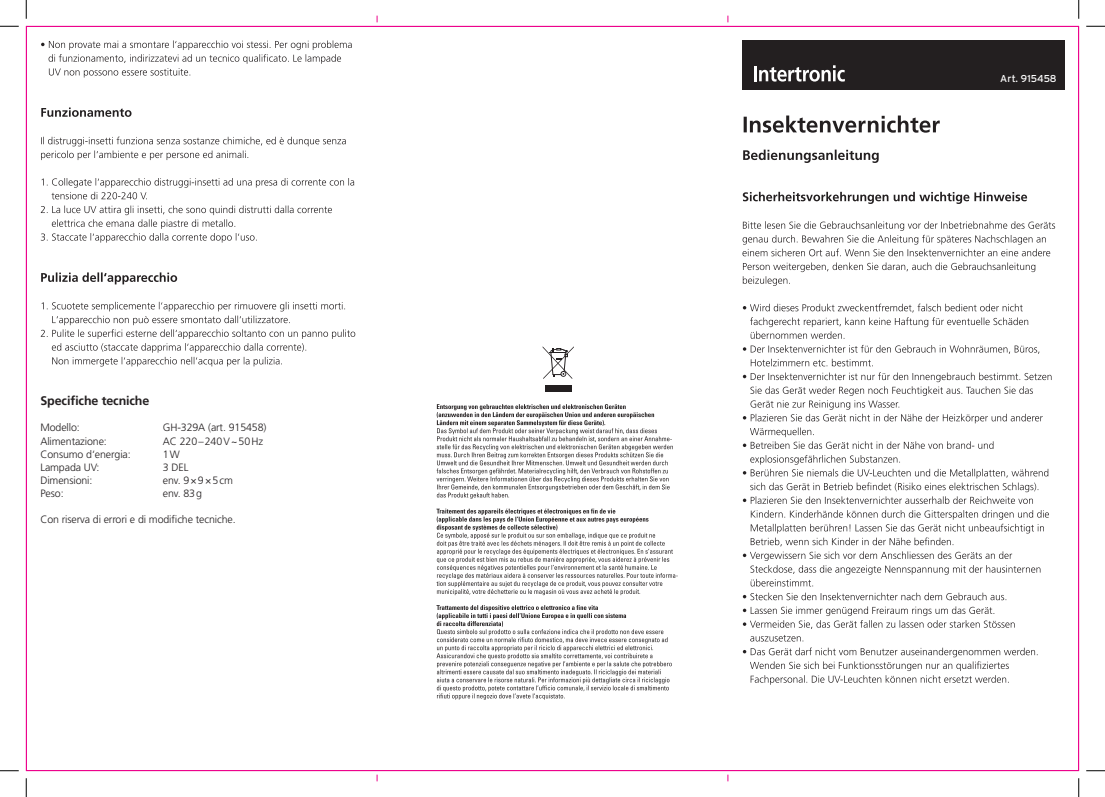
<style>
.page{position:relative;width:1105px;height:797px;background:#fff}
.page>*{position:absolute;margin:0;border:0;box-sizing:border-box;transform-origin:0 0}
.t1{font:700 12.5px "Frutiger";letter-spacing:-.01em;color:#231f20}
.t2{font:300 10.62px "Frutiger";letter-spacing:-.01em;color:#231f20}
.t3{font:10px "Interstate";color:#fff}
</style>
<div class="page">
<svg style="left:744px;top:115px;width:196px;height:18px"></svg>
<svg style="left:743px;top:150px;width:136px;height:13px"></svg>
<svg style="left:743px;top:192px;width:284px;height:12px"></svg>
<svg style="left:742px;top:221px;width:313px;height:35px"></svg>
<svg style="left:743px;top:262px;width:292px;height:24px"></svg>
<svg style="left:743px;top:303px;width:285px;height:36px"></svg>
<svg style="left:743px;top:345px;width:296px;height:21px"></svg>
<svg style="left:743px;top:372px;width:308px;height:77px"></svg>
<svg style="left:743px;top:455px;width:305px;height:49px"></svg>
<svg style="left:743px;top:510px;width:306px;height:76px"></svg>
<svg style="left:743px;top:592px;width:263px;height:8px"></svg>
<svg style="left:743px;top:606px;width:272px;height:23px"></svg>
<svg style="left:750px;top:635px;width:53px;height:6px"></svg>
<svg style="left:743px;top:647px;width:295px;height:37px"></svg>
<svg style="left:41px;top:40px;width:311px;height:38px"></svg>
<svg style="left:41px;top:107px;width:91px;height:10px"></svg>
<svg style="left:41px;top:137px;width:305px;height:23px"></svg>
<svg style="left:42px;top:178px;width:312px;height:21px"></svg>
<svg style="left:41px;top:205px;width:291px;height:38px"></svg>
<svg style="left:41px;top:272px;width:136px;height:12px"></svg>
<svg style="left:41px;top:302px;width:314px;height:64px"></svg>
<div style="left:742px;top:40px;width:322px;height:50px;background:#231f20"></div>
<svg style="left:436px;top:346px;width:237px;height:152px"></svg>
<svg style="left:436px;top:508px;width:242px;height:87px"></svg>
<svg style="left:436px;top:605px;width:236px;height:94px"></svg>
<hr style="left:754px;top:66px;width:3px;height:15px;background:#fff">
<svg style="left:759px;top:65px;width:86px;height:17px"></svg>
<svg style="left:0;top:25px;width:19px;height:2px"></svg>
<svg style="left:1086px;top:25px;width:19px;height:2px"></svg>
<svg style="left:0;top:770px;width:19px;height:1px"></svg>
<svg style="left:1086px;top:770px;width:19px;height:1px"></svg>
<svg style="left:25px;top:0;width:2px;height:19px"></svg>
<svg style="left:25px;top:778px;width:2px;height:19px"></svg>
<svg style="left:1078px;top:0;width:1px;height:19px"></svg>
<svg style="left:1078px;top:778px;width:1px;height:19px"></svg>
<p class="t1" style="left:40px;top:393px;width:110px">Specifiche tecniche</p>
<p class="t2" style="left:40px;top:421px;width:41px">Modello:</p>
<p class="t2" style="left:163px;top:421px;width:105px">GH-329A (art. 915458)</p>
<p class="t2" style="left:40px;top:435px;width:68px">Alimentazione:</p>
<p class="t2" style="left:163px;top:435px;width:102px">AC 220–240V~50Hz</p>
<p class="t2" style="left:40px;top:448px;width:92px">Consumo d‘energia:</p>
<p class="t2" style="left:163px;top:448px;width:19px">1W</p>
<p class="t2" style="left:40px;top:461px;width:60px">Lampada UV:</p>
<p class="t2" style="left:163px;top:461px;width:27px">3 DEL</p>
<p class="t2" style="left:40px;top:474px;width:54px">Dimensioni:</p>
<p class="t2" style="left:163px;top:474px;width:72px">env. 9×9×5cm</p>
<p class="t2" style="left:40px;top:487px;width:25px">Peso:</p>
<p class="t2" style="left:163px;top:487px;width:41px">env. 83g</p>
<p class="t2" style="left:40px;top:513px;width:197px">Con riserva di errori e di modifiche tecniche.</p>
<p class="t3" style="left:1000px;top:72px;width:58px">Art. 915458</p>
</div>
